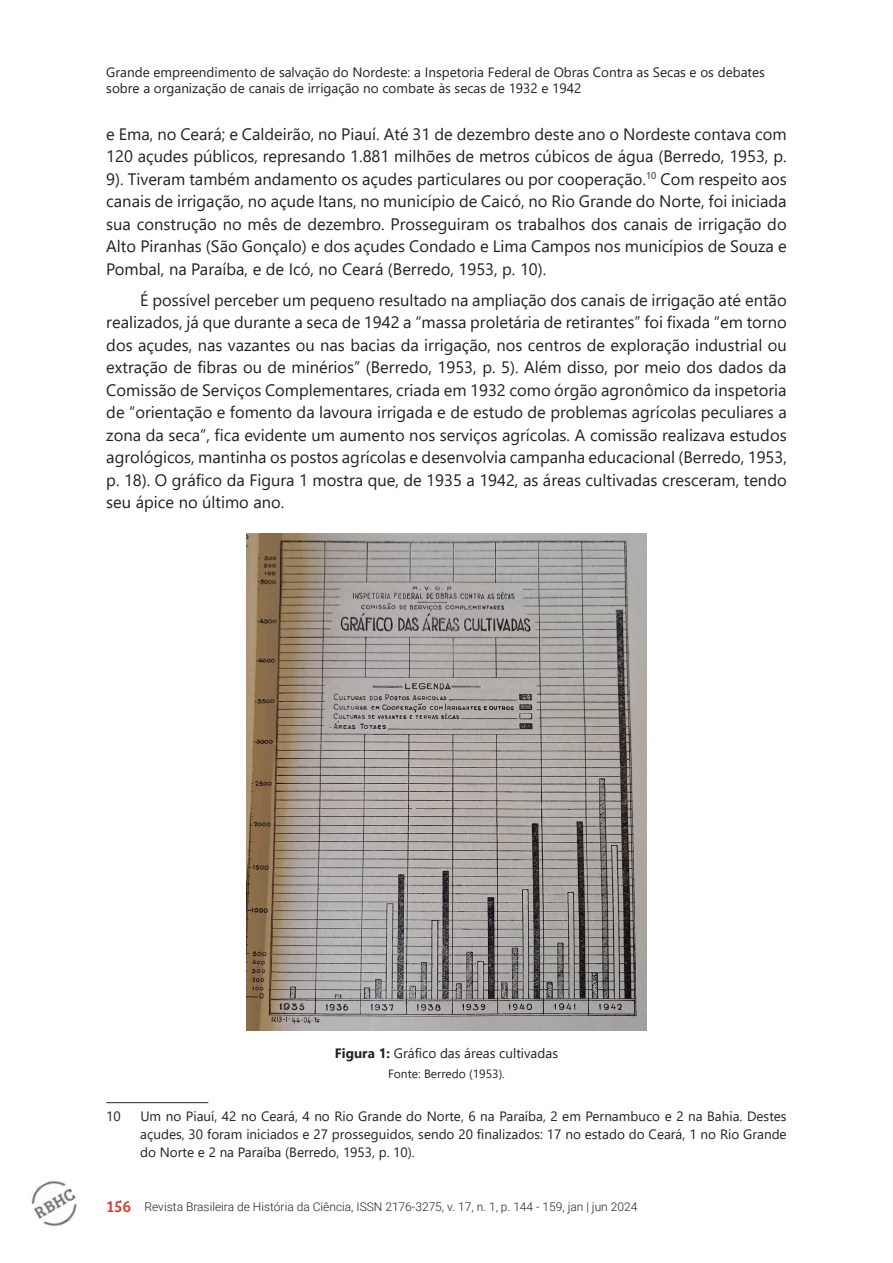
<style>
.page{position:relative;width:893px;height:1263px;background:#fff}
.page>*{position:absolute;margin:0;border:0;box-sizing:border-box;transform-origin:0 0}
._4corpo{font:16.5px/22.5px "Segoe UI";color:#231f20;text-align:justify}
.t1{font:16.5px "Bree Serif";color:#de382c}
._8notas{font:13.5px/18px "Segoe UI";color:#231f20;text-align:justify}
._6titulo_topo_pag{font:13.5px/16.2px "Segoe UI";color:#231f20}
._11_legenda{font:13.5px "Segoe UI";color:#231f20}
.t2{font:300 12px "Roboto";color:#231f20}
._12_fonte{font:12px "Segoe UI";color:#231f20}
.s1{font-weight:700}
</style>
<div class="page">
<img style="left:31px;top:1180px;width:46px;height:47px">
<img style="left:247px;top:534px;width:399px;height:496px">
<hr style="left:106px;top:1102px;width:102px;height:1px;background:#231f20">
<p class="_6titulo_topo_pag" style="left:106px;top:63px;width:660px">Grande empreendimento de salvação do Nordeste: a Inspetoria Federal de Obras Contra as Secas e os debates sobre a organização de canais de irrigação no combate às secas de 1932 e 1942</p>
<p class="_4corpo" style="left:106px;top:121px;width:682px">e Ema, no Ceará; e Caldeirão, no Piauí. Até 31 de dezembro deste ano o Nordeste contava com 120 açudes públicos, represando 1.881 milhões de metros cúbicos de água (Berredo, 1953, p.<br>9). Tiveram também andamento os açudes particulares ou por cooperação.<sup>10</sup> Com respeito aos canais de irrigação, no açude Itans, no município de Caicó, no Rio Grande do Norte, foi iniciada sua construção no mês de dezembro. Prosseguiram os trabalhos dos canais de irrigação do Alto Piranhas (São Gonçalo) e dos açudes Condado e Lima Campos nos municípios de Souza e Pombal, na Paraíba, e de Icó, no Ceará (Berredo, 1953, p. 10).</p>
<p class="_4corpo" style="left:106px;top:287px;width:682px;text-indent:34px">É possível perceber um pequeno resultado na ampliação dos canais de irrigação até então realizados, já que durante a seca de 1942 a “massa proletária de retirantes” foi fixada “em torno dos açudes, nas vazantes ou nas bacias da irrigação, nos centros de exploração industrial ou extração de fibras ou de minérios” (Berredo, 1953, p. 5). Além disso, por meio dos dados da Comissão de Serviços Complementares, criada em 1932 como órgão agronômico da inspetoria de “orientação e fomento da lavoura irrigada e de estudo de problemas agrícolas peculiares a zona da seca”, fica evidente um aumento nos serviços agrícolas. A comissão realizava estudos agrológicos, mantinha os postos agrícolas e desenvolvia campanha educacional (Berredo, 1953, p. 18). O gráfico da Figura 1 mostra que, de 1935 a 1942, as áreas cultivadas cresceram, tendo seu ápice no último ano.</p>
<p class="_11_legenda" style="left:335px;top:1041px;width:225px"><span class="s1">Figura 1:</span> Gráfico das áreas cultivadas</p>
<p class="_12_fonte" style="left:388px;top:1062px;width:118px">Fonte: Berredo (1953).</p>
<p class="_8notas" style="left:106px;top:1106px;width:16px">10</p>
<p class="_8notas" style="left:140px;top:1106px;width:648px">Um no Piauí, 42 no Ceará, 4 no Rio Grande do Norte, 6 na Paraíba, 2 em Pernambuco e 2 na Bahia. Destes açudes, 30 foram iniciados e 27 prosseguidos, sendo 20 finalizados: 17 no estado do Ceará, 1 no Rio Grande do Norte e 2 na Paraíba (Berredo, 1953, p. 10).</p>
<p class="t1" style="left:107px;top:1194px;width:26px">156</p>
<p class="t2" style="left:145px;top:1198px;width:494px">Revista Brasileira de História da Ciência, ISSN 2176-3275, v. 17, n. 1, p. 144 - 159, jan | jun 2024</p>
</div>
